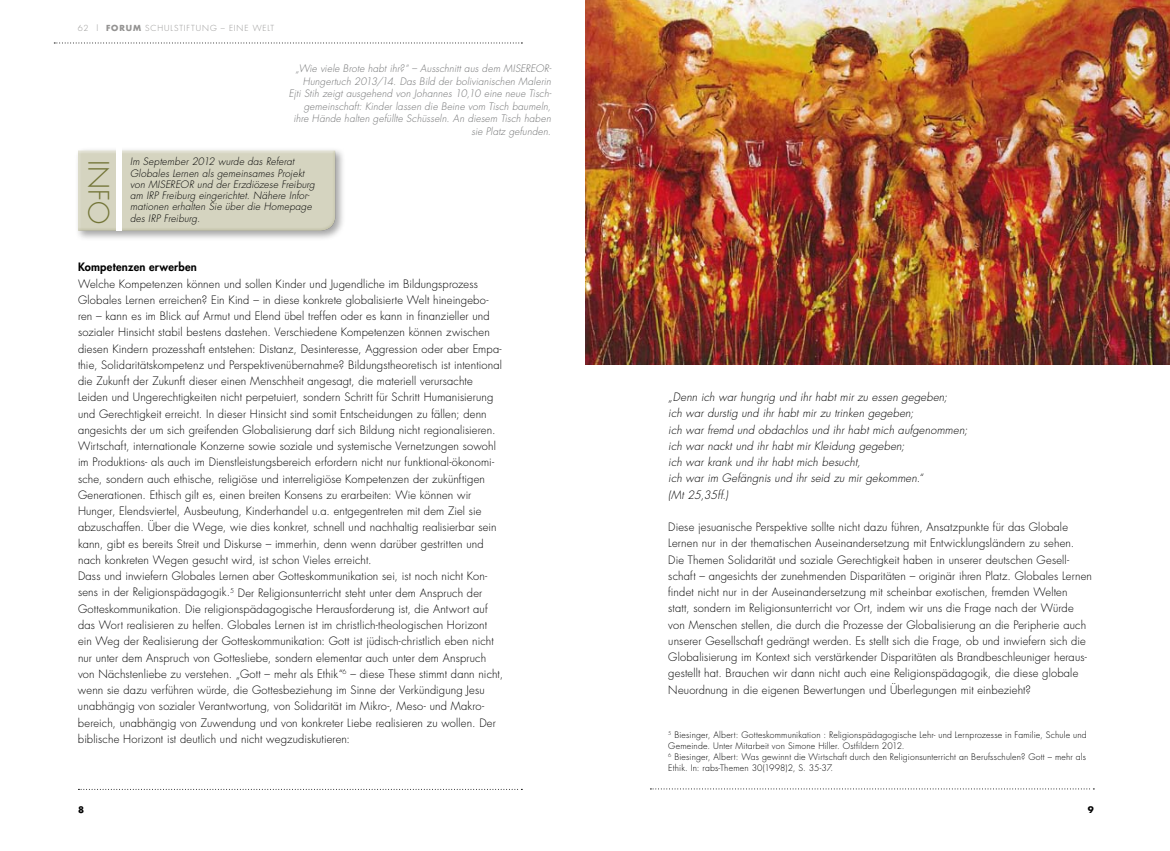
<style>
.page{position:relative;width:1170px;height:851px;background:#fff}
.page>*{position:absolute;margin:0;border:0;box-sizing:border-box;transform-origin:0 0}
.t1{font:300 27.5px "Futura";color:#727436}
.t2{font:300 11.25px/16.2px "Futura";letter-spacing:.015em;color:#000}
.t3{font:italic 300 11.25px/16.2px "Futura";letter-spacing:.01em;color:#000}
.t4{font:800 11.25px "Futura";letter-spacing:.02em;color:#000}
.t5{font:italic 300 10px/12.5px "Futura";letter-spacing:.015em;color:#707172;text-align:right}
.t6{font:italic 300 10px/11.2px "Futura";letter-spacing:.015em;color:#000}
.t7{font:300 8.75px/11.2px "Futura";letter-spacing:.025em;color:#000}
.t8{font:700 8.75px "Futura";color:#000}
.t9{font:300 8.12px "Futura";letter-spacing:.12em;color:#949392}
.s1{font-weight:700}
</style>
<div class="page">
<svg style="left:54px;top:43px;width:468px;height:1px"></svg>
<svg style="left:78px;top:788px;width:444px;height:1px"></svg>
<svg style="left:650px;top:788px;width:444px;height:1px"></svg>
<div style="left:75px;top:147px;width:271px;height:94px;background:#000;opacity:.35"></div>
<div style="left:78px;top:149px;width:259px;height:82px;background:#d5d4c0"></div>
<div style="left:117px;top:108px;width:5px;height:123px;background:#fff"></div>
<img style="left:585px;top:0;width:584px;height:364px">
<p class="t9" style="left:78px;top:23px;width:198px">62 | <span class="s1">FORUM</span> Schulstiftung – eine welt</p>
<p class="t5" style="left:295px;top:62px;width:227px">„Wie viele Brote habt ihr?“ – Ausschnitt aus dem MIsereor</p>
<p class="t5" style="left:289px;top:62px;width:264px">-<br>Hungertuch 2013/14. Das Bild der bolivianischen Malerin<br>Ejti Stih zeigt ausgehend von Johannes 10,10 eine neue Tisch&shy;gemeinschaft: Kinder lassen die Beine vom Tisch baumeln, ihre Hände halten gefüllte Schüsseln. An diesem Tisch haben sie Platz gefunden.</p>
<h1 class="t1" style="left:116px;top:160px;width:66px;rotate:90deg">INFO</h1>
<p class="t6" style="left:130px;top:156px;width:186px">Im September 2012 wurde das Referat Globales Lernen als gemeinsames Projekt von MISEREOR und der Erzdiözese Freiburg am IRP Freiburg eingerichtet. Nähere Infor&shy;mationen erhalten Sie über die Homepage des IRP Freiburg.</p>
<p class="t4" style="left:78px;top:260px;width:120px">Kompetenzen erwerben</p>
<p class="t2" style="left:78px;top:275px;width:426px">Welche Kompetenzen können und sollen Kinder und Jugendliche im Bildungsprozess Globales Lernen erreichen? Ein Kind – in diese konkrete globalisierte Welt hineingebo&shy;ren – kann es im Blick auf Armut und Elend übel treffen oder es kann in finanzieller und sozialer H insicht stabil bestens dastehen. Verschiedene Kompetenzen können zwischen diesen Kindern prozesshaft entstehen: Distanz, Desinteresse, Aggression oder aber Empa&shy;thie, Solidaritätskompetenz und Perspektivenübernahme? Bildungstheoretisch ist intentional die Zukunft der Zukunft dieser einen Menschheit angesagt, die materiell verursachte Leiden und Ungerechtigkeiten nicht perpetuiert, sondern Schritt für Schritt H umanisierung und Gerechtigkeit erreicht. I n dieser H insicht sind somit Entscheidungen zu fällen; denn angesichts der um sich greifenden Globalisierung darf sich Bildung nicht regionalisieren.<br>Wirtschaft, internationale Konzerne sowie soziale und systemische Vernetzungen sowohl im Produktions- als auch im Dienstleistungsbereich erfordern nicht nur funktional-ökonomi&shy;sche, sondern auch ethische, religiöse und interreligiöse Kompetenzen der zukünftigen Generationen. Ethisch gilt es, einen breiten Konsens zu erarbeiten: Wie können wir<br>H unger, Elendsviertel, Ausbeutung, Kinderhandel u.a. entgegentreten mit dem Ziel sie abzuschaffen. Über die Wege, wie dies konkret, schnell und nachhaltig realisierbar sein kann, gibt es bereits Streit und Diskurse – immerhin, denn wenn darüber gestritten und nach konkreten Wegen gesucht wird, ist schon Vieles erreicht.<br>Dass und inwiefern Globales Lernen aber Gotteskommunikation sei, ist noch nicht Kon&shy;sens in der Religionspädagogik.<sup>5</sup> Der Religionsunterricht steht unter dem Anspruch der Gotteskommunikation. Die religionspädagogische Herausforderung ist, die Antwort auf das Wort realisieren zu helfen. Globales Lernen ist im christlich-theologischen Horizont ein Weg der Realisierung der Gotteskommunikation: Gott ist jüdisch-christlich eben nicht nur unter dem Anspruch von Gottesliebe, sondern elementar auch unter dem Anspruch von Nächstenliebe zu verstehen. „Gott – mehr als Ethik“<sup>6</sup> – diese These stimmt dann nicht, wenn sie dazu verführen würde, die Gottesbeziehung im Sinne der Verkündigung Jesu unabhängig von sozialer Verantwortung, von Solidarität im Mikro-, Meso- und Makro&shy;bereich, unabhängig von Zuwendung und von konkreter Liebe realisieren zu wollen. Der biblische Horizont ist deutlich und nicht wegzudiskutieren:</p>
<p class="t3" style="left:668px;top:389px;width:301px">„Denn ich war hungrig und ihr habt mir zu essen gegeben;<br>ich war durstig und ihr habt mir zu trinken gegeben;<br>ich war fremd und obdachlos und ihr habt mich aufgenommen; ich war nackt und ihr habt mir Kleidung gegeben;<br>ich war krank und ihr habt mich besucht,<br>ich war im Gefängnis und ihr seid zu mir gekommen.“<br>(Mt 25,35ff.)</p>
<p class="t2" style="left:668px;top:519px;width:425px">Diese jesuanische Perspektive sollte nicht dazu führen, Ansatzpunkte für das Globale Lernen nur in der thematischen Auseinandersetzung mit Entwicklungsländern zu sehen.<br>Die Themen Solidarität und soziale Gerechtigkeit haben in unserer deutschen Gesell&shy;schaft – angesichts der zunehmenden Disparitäten – originär ihren Platz. Globales Lernen findet nicht nur in der Auseinandersetzung mit scheinbar exotischen, fremden Welten<br>statt, sondern im Religionsunterricht vor Ort, indem wir uns die Frage nach der Würde von Menschen stellen, die durch die Prozesse der Globalisierung an die Peripherie auch unserer Gesellschaft gedrängt werden. Es stellt sich die Frage, ob und inwiefern sich die Globalisierung im Kontext sich verstärkender Disparitäten als Brandbeschleuniger heraus&shy;gestellt hat. Brauchen wir dann nicht auch eine Religionspädagogik, die diese globale Neuordnung in die eigenen Bewertungen und Überlegungen mit einbezieht?</p>
<p class="t7" style="left:668px;top:728px;width:420px"><sup>5</sup> Biesinger, Albert: Gotteskommunikation : Religionspädagogische Lehr- und Lernprozesse in Familie, Schule und Gemeinde. Unter Mitarbeit von Simone H iller. Ostfildern 2012.<br><sup>6</sup> Biesinger, Albert: Was gewinnt die Wirtschaft durch den Religionsunterricht an Berufsschulen? Gott – mehr als Ethik. I n: rabs-Themen 30(1998)2, S. 35-37.</p>
<p class="t8" style="left:78px;top:803px;width:8px">8</p>
<p class="t8" style="left:1087px;top:803px;width:8px">9</p>
</div>
